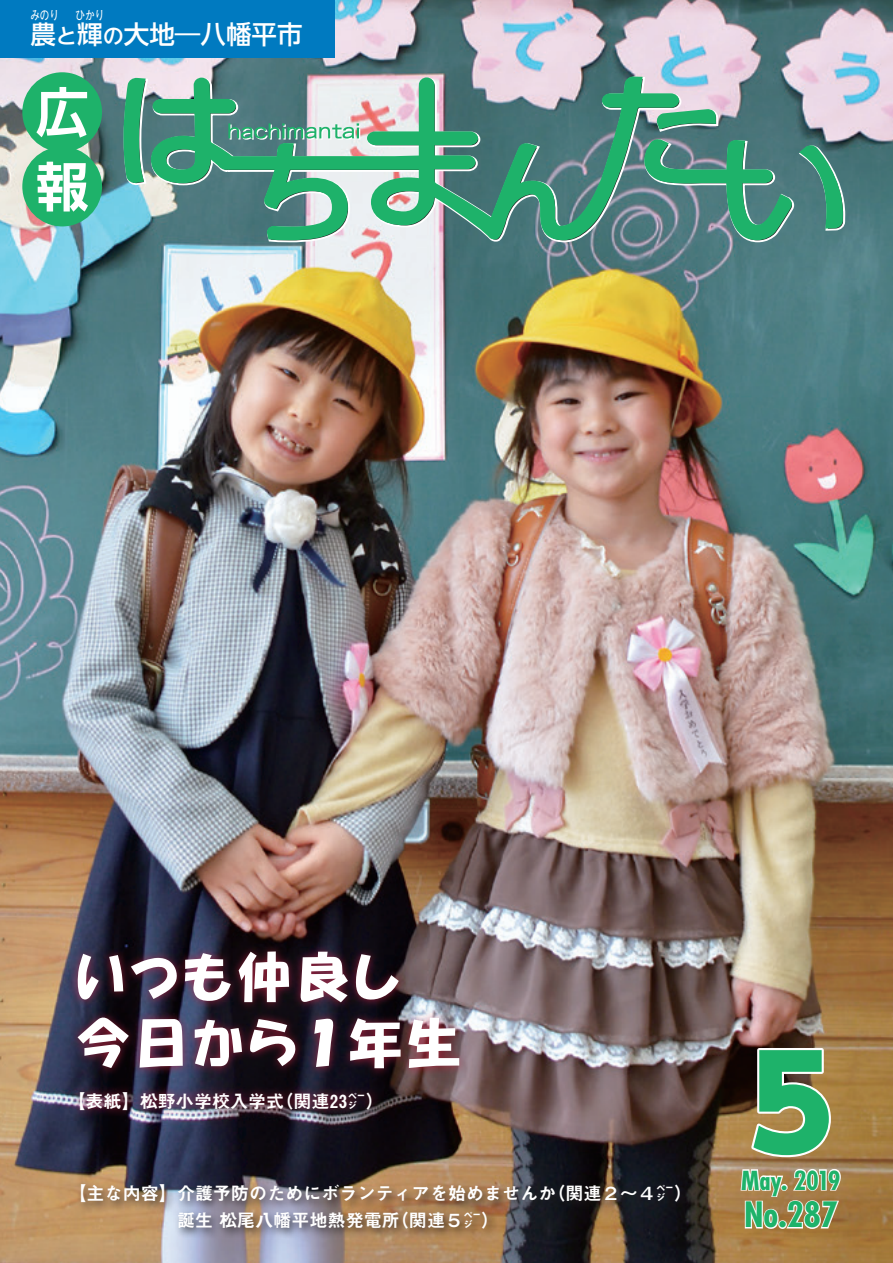
<style>
.page{position:relative;width:893px;height:1263px;background:#fff}
.page>*{position:absolute;margin:0;border:0;box-sizing:border-box;transform-origin:0 0}
.t1{font:800 127.5px "UD Shin Go NT Pr 6 N";color:#1eb26a}
.t2{font:53.1px "HGP Soei Kakupoptai";letter-spacing:.1em;color:#fff}
.t3{font:700 53.1px/74.4px "UD Shin Go NT Pr 6 N De";color:#fff}
.t4{font:700 condensed 34.05px "Futura Std";color:#1eb26a}
.t5{font:500 25.5px "UD Shin Go NT Pr 6 N";color:#fff}
.t6{font:700 condensed 25.5px "Futura Std";letter-spacing:-.02em;color:#1eb26a}
.t7{font:500 21.3px "UD Shin Go NT Pr 6 N";color:#fff}
.t8{font:18px "Midashi Go Pr 6 N MB31";color:#fff}
.t9{font:12.75px "UD Shin Go NT Pr 6 N";color:#fff;scale:.75 1}
.t10{font:500 12.75px "UD Shin Go NT Pr 6 N";color:#fff;scale:.75 1}
.s1{font-size:21.3px}
.s2{font-size:25.5px}
</style>
<div class="page">
<img style="left:0;top:0;width:893px;height:1263px">
<div style="left:69px;top:942px;width:399px;height:136px;background:#bf2645;opacity:.75"></div>
<div style="left:70px;top:1082px;width:311px;height:37px;background:#bf2645;opacity:.75"></div>
<div style="left:76px;top:1180px;width:614px;height:59px;background:#231f20;opacity:.75"></div>
<div style="left:0;top:0;width:335px;height:57px;background:#007ac0"></div>
<svg style="left:150px;top:72px;width:532px;height:170px;background:#95a2a9"></svg>
<svg style="left:123px;top:77px;width:26px;height:108px;background:#4dad84"></svg>
<svg style="left:643px;top:108px;width:203px;height:134px;background:#538f83"></svg>
<svg style="left:151px;top:76px;width:528px;height:164px;background:#69a291"></svg>
<div style="left:22px;top:72px;width:80px;height:80px;background:#1eb26a;border-radius:50%"></div>
<div style="left:22px;top:147px;width:80px;height:79px;background:#1eb26a;border-radius:50%"></div>
<svg style="left:739px;top:1046px;width:103px;height:184px"></svg>
<p class="t9" style="left:30px;top:5px;width:40px">みのり</p>
<p class="t10" style="left:76px;top:5px;width:40px">ひかり</p>
<h3 class="t5" style="left:103px;top:13px;width:201px"><span class="s1">の</span>大地―八幡平市</h3>
<h3 class="t5" style="left:30px;top:13px;width:27px">農</h3>
<p class="t7" style="left:56px;top:19px;width:48px">と<span class="s2">輝</span></p>
<h2 class="t3" style="left:36px;top:73px;width:55px">広報</h2>
<p class="t2" style="left:77px;top:950px;width:325px">いつも仲良し</p>
<p class="t2" style="left:77px;top:1016px;width:385px">今日から１年生</p>
<p class="t8" style="left:275px;top:1086px;width:110px">（関連２３㌻(</p>
<p class="t8" style="left:68px;top:1086px;width:218px">【表紙】松野小学校入学式</p>
<p class="t8" style="left:69px;top:1179px;width:489px">【主な内容】介護予防のためにボランティアを始めませんか</p>
<p class="t8" style="left:391px;top:1206px;width:110px">（関連５㌻(</p>
<p class="t8" style="left:547px;top:1179px;width:146px">（関連２～４㌻(</p>
<p class="t8" style="left:177px;top:1206px;width:224px">誕生松尾八幡平地熱発電所</p>
<h1 class="t1" style="left:727px;top:1000px;width:129px">5</h1>
<h3 class="t6" style="left:741px;top:1164px;width:101px">May. 2019</h3>
<h3 class="t4" style="left:744px;top:1194px;width:95px">No.287</h3>
</div>
